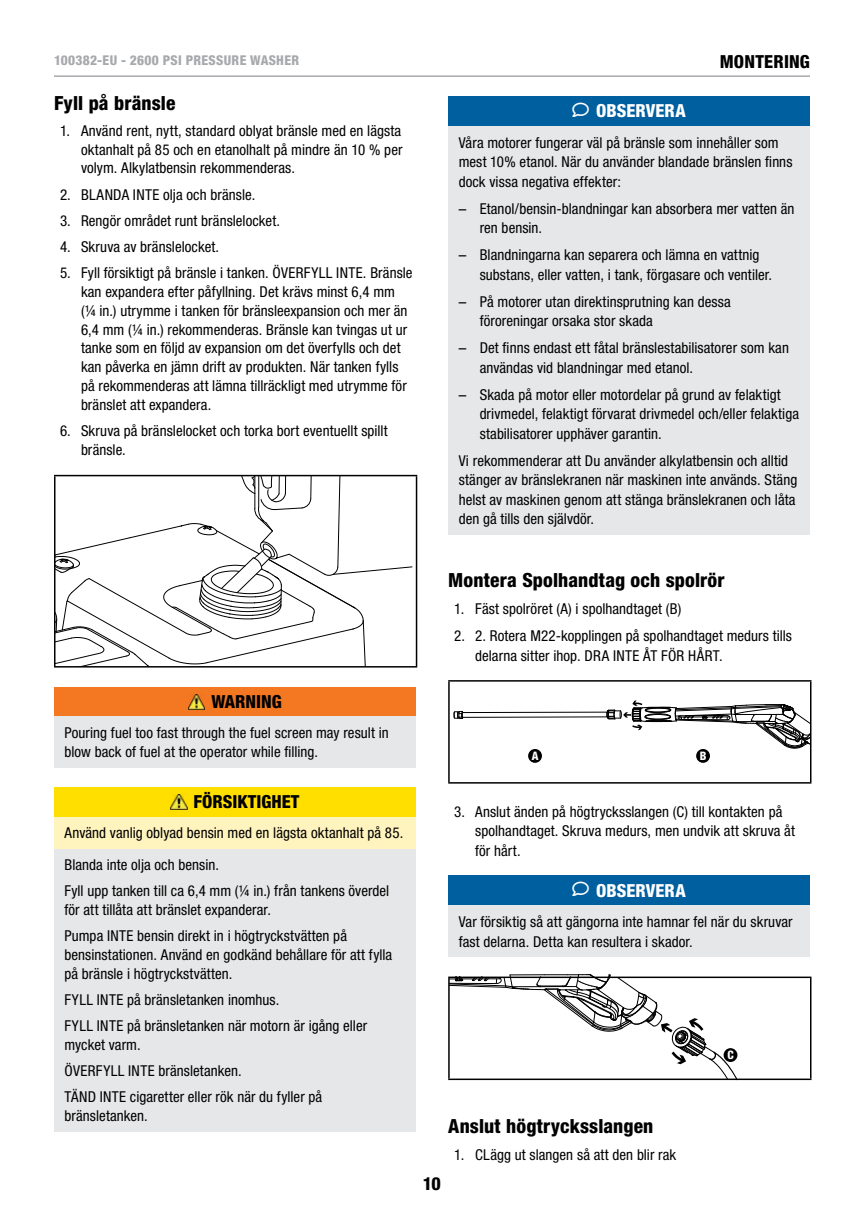
<style>
.page{position:relative;width:864px;height:1215px;background:#fff}
.page>*{position:absolute;margin:0;border:0;box-sizing:border-box;transform-origin:0 0}
.t1{font:800 condensed 19.5px "Helvetica Neue LT Std";letter-spacing:.005em;color:#000}
.t2{font:800 condensed 18px "Helvetica Neue LT Std";color:#000}
.t3{font:800 condensed 18px "Helvetica Neue LT Std";letter-spacing:.005em;color:#fff}
.t4{font:condensed 15px/19.5px "Helvetica Neue LT Std";letter-spacing:.005em;color:#000}
.t5{font:800 condensed 13.5px "Helvetica Neue LT Std";letter-spacing:.025em;color:#a7a9ac}
.t6{font:800 condensed 11.7px "Helvetica Neue LT Std";color:#fff}
.s1{font-stretch:normal}
</style>
<div class="page">
<hr style="left:54px;top:75px;width:756px;height:2px;background:#a7a9ac">
<hr style="left:54px;top:475px;width:363px;height:1px;background:#000">
<hr style="left:54px;top:476px;width:2px;height:190px;background:#000">
<hr style="left:416px;top:476px;width:1px;height:190px;background:#000">
<hr style="left:54px;top:666px;width:363px;height:2px;background:#000">
<svg style="left:55px;top:476px;width:358px;height:191px"></svg>
<div style="left:54px;top:687px;width:362px;height:30px;background:#f47721"></div>
<div style="left:54px;top:717px;width:362px;height:51px;background:#e6e7e8"></div>
<img style="left:188px;top:694px;width:17px;height:15px">
<div style="left:54px;top:787px;width:362px;height:30px;background:#ffdf00"></div>
<div style="left:54px;top:817px;width:362px;height:32px;background:#fff3be"></div>
<div style="left:54px;top:849px;width:362px;height:283px;background:#e6e7e8"></div>
<img style="left:170px;top:794px;width:17px;height:15px">
<div style="left:448px;top:96px;width:362px;height:30px;background:#005f9e"></div>
<div style="left:448px;top:126px;width:362px;height:409px;background:#e6e7e8"></div>
<hr style="left:448px;top:680px;width:363px;height:2px;background:#000">
<hr style="left:448px;top:682px;width:2px;height:100px;background:#000">
<hr style="left:810px;top:682px;width:2px;height:100px;background:#000">
<hr style="left:448px;top:782px;width:363px;height:2px;background:#000">
<svg style="left:454px;top:700px;width:356px;height:49px"></svg>
<div style="left:448px;top:875px;width:362px;height:31px;background:#005f9e"></div>
<div style="left:448px;top:906px;width:362px;height:51px;background:#e6e7e8"></div>
<hr style="left:448px;top:977px;width:363px;height:1px;background:#000">
<hr style="left:448px;top:978px;width:2px;height:101px;background:#000">
<hr style="left:810px;top:978px;width:2px;height:101px;background:#000">
<hr style="left:448px;top:1079px;width:363px;height:1px;background:#000">
<svg style="left:450px;top:974px;width:291px;height:107px"></svg>
<div style="left:528px;top:749px;width:14px;height:14px;background:#000;border-radius:50%"></div>
<div style="left:696px;top:749px;width:14px;height:14px;background:#000;border-radius:50%"></div>
<div style="left:724px;top:1048px;width:13px;height:14px;background:#000;border-radius:50%"></div>
<p class="t5" style="left:54px;top:52px;width:148px">100382-EU - 2600 PSI Pressure</p>
<p class="t5" style="left:250px;top:52px;width:20px">Washer</p>
<p class="t2" style="left:720px;top:50px;width:25px">Montering</p>
<h1 class="t1" style="left:54px;top:91px;width:123px">Fyll på bränsle</h1>
<p class="t4" style="left:81px;top:121px;width:323px;line-height:18.8px;text-align:justify;text-indent:-21px">1. Använd rent, nytt, standard oblyat bränsle med en lägsta oktanhalt på 85 och en etanolhalt på mindre än 10 % per volym. Alkylatbensin rekommenderas.</p>
<p class="t4" style="left:60px;top:184px;width:197px">2. BLANDA INTE olja och bränsle.</p>
<p class="t4" style="left:60px;top:211px;width:222px">3. Rengör området runt bränslelocket.</p>
<p class="t4" style="left:60px;top:237px;width:161px">4. Skruva av bränslelocket.</p>
<p class="t4" style="left:81px;top:264px;width:333px;line-height:18.8px;text-indent:-21px">5. Fyll försiktigt på bränsle i tanken. ÖVERFYLL INTE. Bränsle kan expandera efter påfyllning. Det krävs minst 6,4 mm (¼ in.) utrymme i tanken för bränsleexpansion och mer än 6,4 mm (¼ in.) rekommenderas. Bränsle kan tvingas ut ur tanke som en följd av expansion om det överfylls och det kan påverka en jämn drift av produkten. När tanken fylls på rekommenderas att lämna tillräckligt med utrymme för bränslet att expandera.</p>
<p class="t4" style="left:81px;top:421px;width:308px;text-indent:-21px">6. Skruva på bränslelocket och torka bort eventuellt spillt bränsle.</p>
<p class="t3" style="left:573px;top:100px;width:115px">◆ OBSERVERA</p>
<p class="t4" style="left:459px;top:132px;width:335px">Våra motorer fungerar väl på bränsle som innehåller som mest 10% etanol. När du använder blandade bränslen finns dock vissa negativa effekter:</p>
<p class="t4" style="left:480px;top:198px;width:316px;text-indent:-21px"><span class="s1">–</span> Etanol/bensin-blandningar kan absorbera mer vatten än ren bensin.</p>
<p class="t4" style="left:480px;top:245px;width:294px;text-indent:-21px"><span class="s1">–</span> Blandningarna kan separera och lämna en vattnig substans, eller vatten, i tank, förgasare och ventiler.</p>
<p class="t4" style="left:480px;top:291px;width:253px;text-indent:-21px"><span class="s1">–</span> På motorer utan direktinsprutning kan dessa föroreningar orsaka stor skada</p>
<p class="t4" style="left:480px;top:338px;width:311px;text-indent:-21px"><span class="s1">–</span> Det finns endast ett fåtal bränslestabilisatorer som kan användas vid blandningar med etanol.</p>
<p class="t4" style="left:480px;top:384px;width:321px;text-indent:-21px"><span class="s1">–</span> Skada på motor eller motordelar på grund av felaktigt drivmedel, felaktigt förvarat drivmedel och/eller felaktiga stabilisatorer upphäver garantin.</p>
<p class="t4" style="left:459px;top:450px;width:340px">Vi rekommenderar att Du använder alkylatbensin och alltid stänger av bränslekranen när maskinen inte används. Stäng helst av maskinen genom att stänga bränslekranen och låta den gå tills den självdör.</p>
<p class="t2" style="left:211px;top:690px;width:72px">WARNING</p>
<p class="t4" style="left:64px;top:723px;width:326px">Pouring fuel too fast through the fuel screen may result in blow back of fuel at the operator while filling.</p>
<p class="t2" style="left:194px;top:790px;width:107px">FÖRSIKTIGHET</p>
<p class="t4" style="left:64px;top:817px;width:340px;line-height:31.7px">Använd vanlig oblyad bensin med en lägsta oktanhalt på 85.<br>Blanda inte olja och bensin.</p>
<p class="t4" style="left:64px;top:881px;width:326px;line-height:18.8px">Fyll upp tanken till ca 6,4 mm (¼ in.) från tankens överdel för att tillåta att bränslet expanderar.</p>
<p class="t4" style="left:64px;top:926px;width:329px;line-height:18.8px">Pumpa INTE bensin direkt in i högtryckstvätten på bensinstationen. Använd en godkänd behållare för att fylla på bränsle i högtryckstvätten.</p>
<p class="t4" style="left:64px;top:986px;width:304px;line-height:26.2px">FYLL INTE på bränsletanken inomhus.<br>FYLL INTE på bränsletanken när motorn är igång eller</p>
<p class="t4" style="left:64px;top:1031px;width:259px;line-height:26.2px">mycket varm.<br>ÖVERFYLL INTE bränsletanken.<br>TÄND INTE cigaretter eller rök när du fyller på</p>
<p class="t4" style="left:64px;top:1106px;width:85px">bränsletanken.</p>
<h1 class="t1" style="left:448px;top:568px;width:278px">Montera Spolhandtag och spolrör</h1>
<p class="t4" style="left:454px;top:599px;width:229px">1. Fäst spolröret (A) i spolhandtaget (B)</p>
<p class="t4" style="left:475px;top:626px;width:318px;text-indent:-21px">2. 2. Rotera M22-kopplingen på spolhandtaget medurs tills delarna sitter ihop. DRA INTE ÅT FÖR HÅRT.</p>
<p class="t6" style="left:532px;top:749px;width:8px">A</p>
<p class="t6" style="left:700px;top:749px;width:8px">B</p>
<p class="t4" style="left:475px;top:801px;width:321px;text-indent:-21px">3. Anslut änden på högtrycksslangen (C) till kontakten på spolhandtaget. Skruva medurs, men undvik att skruva åt för hårt.</p>
<p class="t3" style="left:573px;top:879px;width:115px">◆ OBSERVERA</p>
<p class="t4" style="left:459px;top:912px;width:336px">Var försiktig så att gängorna inte hamnar fel när du skruvar fast delarna. Detta kan resultera i skador.</p>
<h1 class="t1" style="left:448px;top:1114px;width:207px">Anslut högtrycksslangen</h1>
<p class="t4" style="left:454px;top:1144px;width:224px">1. CLägg ut slangen så att den blir rak</p>
<p class="t2" style="left:423px;top:1172px;width:20px">10</p>
<p class="t6" style="left:727px;top:1048px;width:8px">C</p>
</div>
